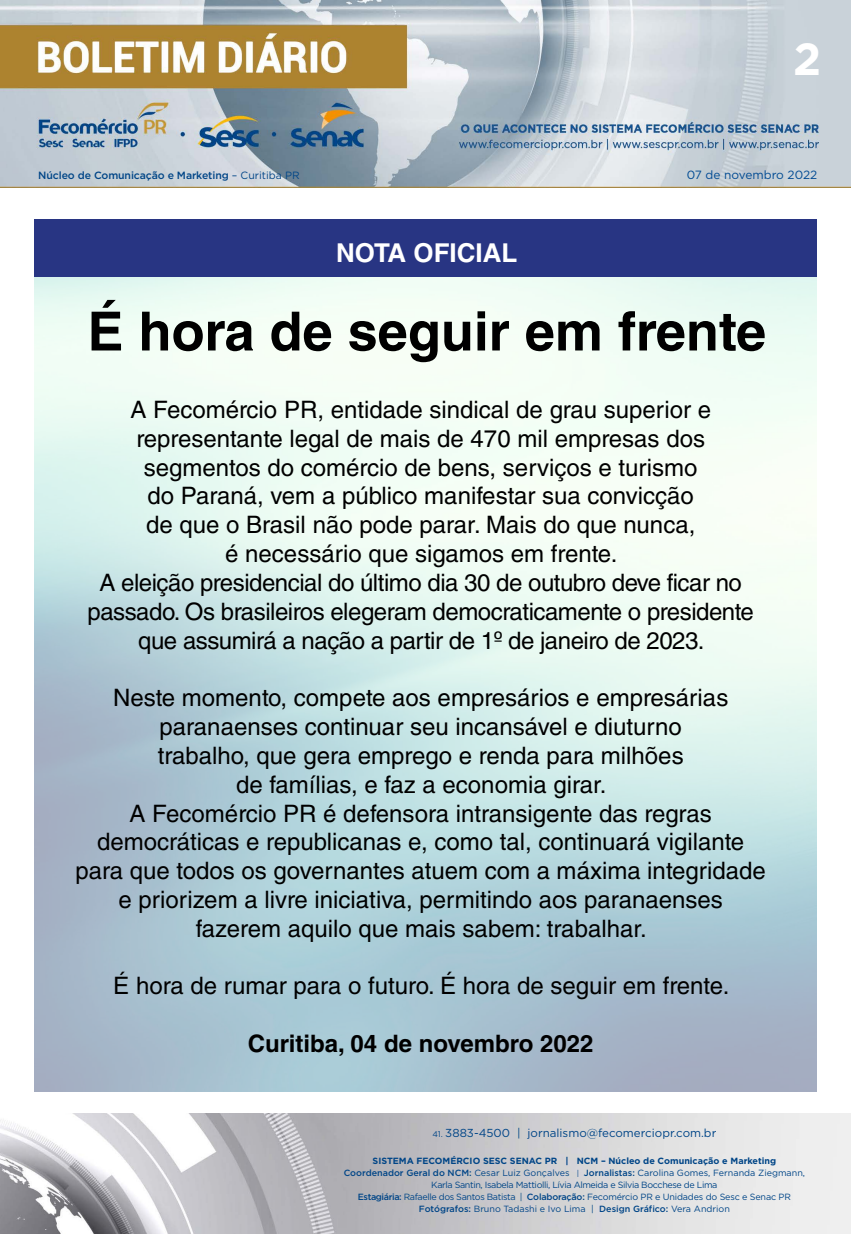
<style>
.page{position:relative;width:851px;height:1234px;background:#fff}
.page>*{position:absolute;margin:0;border:0;box-sizing:border-box;transform-origin:0 0}
.t1{font:700 54px "Helvetica LT Std";color:#000}
.t2{font:700 45px "Gotham";color:#fff}
.t3{font:700 25.95px "Helvetica LT Std";color:#fff}
.t4{font:24px/28.8px "Helvetica LT Std";color:#000;text-align:center}
.t5{font:700 24px "Helvetica LT Std";color:#000}
.t6{font:11.85px "Gotham";color:#004a93}
.t7{font:11.55px "Gotham";color:#004587}
.t8{font:500 10.5px "Gotham";letter-spacing:-.01em;color:#004587}
.t9{font:9px/12px "Gotham";letter-spacing:-.02em;color:#004587;text-align:center}
.s1{font-weight:400}
.s2{font-size:8.25px}
.s3{font-weight:700}
.s4{font-weight:500}
.s5{font-size:7.65px}
</style>
<div class="page">
<img style="left:0;top:0;width:850px;height:188px">
<img style="left:0;top:1113px;width:850px;height:120px">
<img style="left:34px;top:276px;width:782px;height:815px">
<div style="left:34px;top:219px;width:782px;height:57px;background:#283583"></div>
<p class="t8" style="left:38px;top:168px;width:263px">Núcleo de Comunicação e Marketing <span class="s1">– Curitiba PR</span></p>
<h2 class="t2" style="left:793px;top:29px;width:30px">2</h2>
<p class="t6" style="left:686px;top:167px;width:132px">07 de novembro 2022</p>
<p class="t3" style="left:336px;top:236px;width:183px">NOTA OFICIAL</p>
<h1 class="t1" style="left:87px;top:298px;width:680px">É hora de seguir em frente</h1>
<p class="t4" style="left:87px;top:395px;width:667px">A Fecomércio PR, entidade sindical de grau superior e representante legal de mais de 470 mil empresas dos segmentos do comércio de bens, serviços e turismo<br>do Paraná, vem a público manifestar sua convicção<br>de que o Brasil não pode parar. Mais do que nunca,<br>é necessário que sigamos em frente.<br>A eleição presidencial do último dia 30 de outubro deve ficar no passado. Os brasileiros elegeram democraticamente o presidente que assumirá a nação a partir de 1º de janeiro de 2023.</p>
<p class="t4" style="left:75px;top:683px;width:691px">Neste momento, compete aos empresários e empresárias paranaenses continuar seu incansável e diuturno<br>trabalho, que gera emprego e renda para milhões<br>de famílias, e faz a economia girar.<br>A Fecomércio PR é defensora intransigente das regras democráticas e republicanas e, como tal, continuará vigilante para que todos os governantes atuem com a máxima integridade e priorizem a livre iniciativa, permitindo aos paranaenses fazerem aquilo que mais sabem: trabalhar.</p>
<p class="t4" style="left:113px;top:971px;width:617px">É hora de rumar para o futuro. É hora de seguir em frente.</p>
<p class="t5" style="left:248px;top:1028px;width:347px">Curitiba, 04 de novembro 2022</p>
<p class="t7" style="left:432px;top:1125px;width:285px"><span class="s2">41.</span> 3883-4500 | jornalismo@fecomerciopr.com.br</p>
<p class="t9" style="left:343px;top:1154px;width:463px"><span class="s3">SISTEMA FECOMÉRCIO SESC SENAC PR | NCM – Núcleo de Comunicação e Marketing </span><span class="s4">Coordenador Geral do NCM:</span> Cesar Luiz Gonçalves <span class="s5">|</span> <span class="s4">Jornalistas:</span> Carolina Gomes, Fernanda Ziegmann, Karla Santin, Isabela Mattiolli, Lívia Almeida e Silvia Bocchese de Lima<br><span class="s4">Estagiária:</span> Rafaelle dos Santos Batista | <span class="s4">Colaboração:</span> Fecomércio PR e Unidades do Sesc e Senac PR <span class="s4">Fotógrafos:</span> Bruno Tadashi e Ivo Lima | <span class="s4">Design Gráfico:</span> Vera Andrion</p>
</div>
